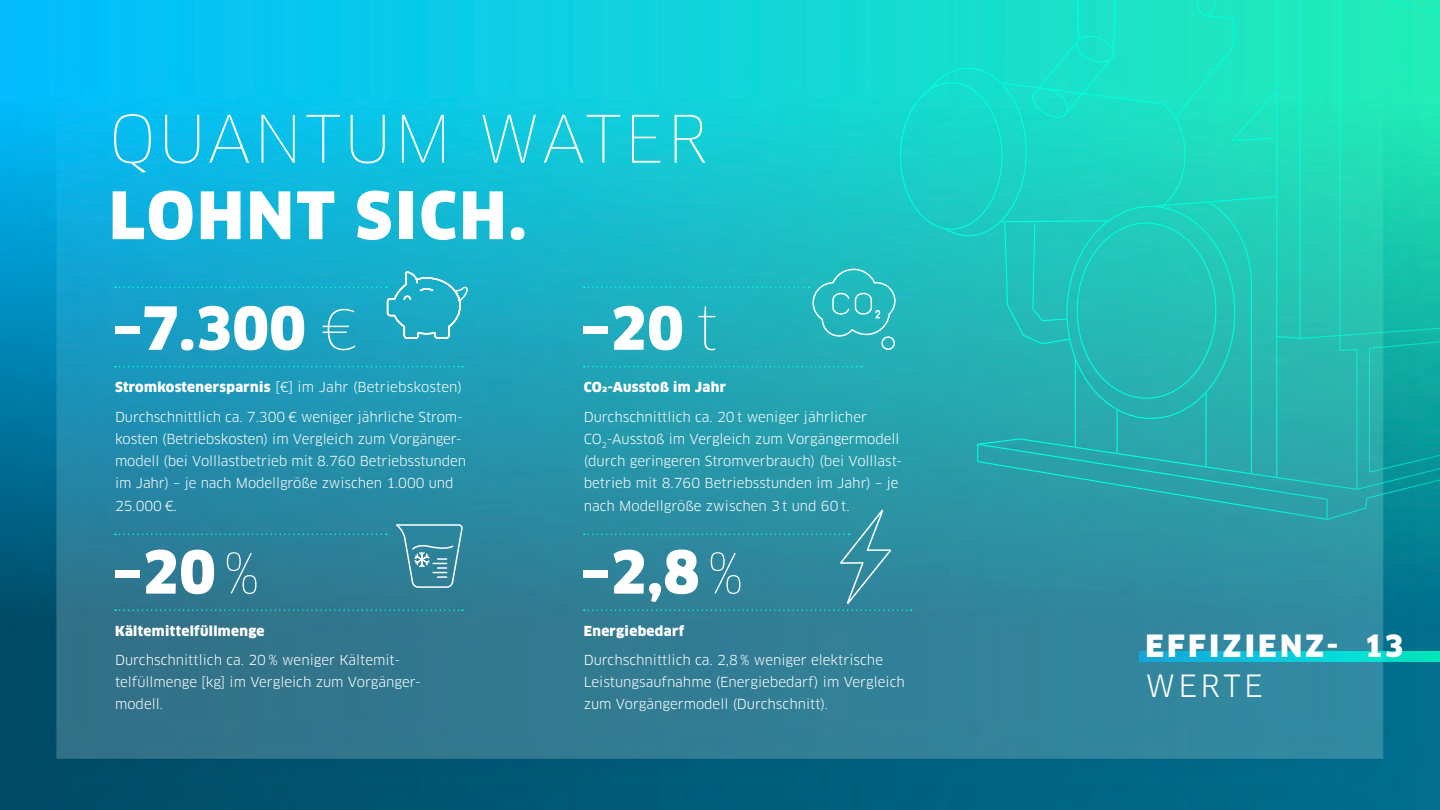
<style>
.page{position:relative;width:1440px;height:810px;background:#fff}
.page>*{position:absolute;margin:0;border:0;box-sizing:border-box;transform-origin:0 0}
.t1{font:100 63.75px "Clan Pro";letter-spacing:.04em;color:#fff}
.t2{font:900 63.75px "Clan Pro";letter-spacing:.04em;color:#fff}
.t3{font:900 58.05px "Clan Pro";color:#fff}
.t4{font:900 30px "Clan Pro";letter-spacing:.11em;color:#fff}
.t5{font:30px "Clan Pro";letter-spacing:.11em;color:#fff}
.t6{font:13.5px/22.3px "Clan Pro";color:#fff}
.t7{font:900 13.5px "Clan Pro";letter-spacing:.025em;color:#fff}
.s1{font-weight:100;font-size:54px}
.s2{font-weight:900}
.s3{font-weight:100}
</style>
<div class="page">
<img style="left:0;top:0;width:1440px;height:810px">
<svg style="left:1139px;top:651px;width:301px;height:11px;background:#06cad5"></svg>
<svg style="left:393px;top:523px;width:71px;height:66px;background:#4791a6"></svg>
<svg style="left:115px;top:534px;width:272px;height:1px"></svg>
<svg style="left:115px;top:609px;width:348px;height:2px"></svg>
<svg style="left:115px;top:270px;width:354px;height:70px;background:#1ba7c9"></svg>
<svg style="left:115px;top:366px;width:348px;height:2px"></svg>
<svg style="left:584px;top:0;width:856px;height:611px;background:#20b9b7"></svg>
<h1 class="t1" style="left:109px;top:101px;width:600px">QUANTUM WATER</h1>
<h1 class="t2" style="left:109px;top:178px;width:419px">LOHNT SICH.</h1>
<h2 class="t3" style="left:113px;top:294px;width:245px">–7.300 <span class="s1">€</span></h2>
<p class="t6" style="left:115px;top:373px;width:349px;line-height:29.2px"><span class="s2">Stromkostenersparnis</span> [€] im Jahr (Betriebskosten)<br>Durchschnittlich ca. 7.300 € weniger jährliche Strom-</p>
<p class="t6" style="left:115px;top:428px;width:353px">kosten (Betriebskosten) im Vergleich zum Vorgänger&shy;modell (bei Volllastbetrieb mit 8.760 Betriebsstunden im Jahr) – je nach Modellgröße zwischen 1.000 und 25.000 €.</p>
<h2 class="t3" style="left:581px;top:294px;width:139px">–20 <span class="s3">t</span></h2>
<p class="t7" style="left:584px;top:379px;width:144px">CO2-Ausstoß im Jahr</p>
<p class="t6" style="left:584px;top:406px;width:320px">Durchschnittlich ca. 20 t weniger jährlicher CO<sub>2</sub>-Ausstoß im Vergleich zum Vorgängermodell (durch geringeren Stromverbrauch) (bei Volllast&shy;betrieb mit 8.760 Betriebsstunden im Jahr) – je nach Modellgröße zwischen 3 t und 60 t.</p>
<h2 class="t3" style="left:113px;top:538px;width:149px">–20 <span class="s1">%</span></h2>
<h2 class="t3" style="left:581px;top:538px;width:165px">–2,8 <span class="s1">%</span></h2>
<p class="t7" style="left:115px;top:623px;width:151px">Kältemittelfüllmenge</p>
<p class="t6" style="left:115px;top:649px;width:307px">Durchschnittlich ca. 20 % weniger Kältemit&shy;telfüllmenge [kg] im Vergleich zum Vorgänger&shy;modell.</p>
<p class="t7" style="left:584px;top:623px;width:102px">Energiebedarf</p>
<p class="t6" style="left:584px;top:649px;width:323px">Durchschnittlich ca. 2,8 % weniger elektrische<br>Leistungsaufnahme (Energiebedarf) im Vergleich zum Vorgängermodell (Durchschnitt).</p>
<h3 class="t4" style="left:1145px;top:628px;width:194px">EFFIZIENZ-</h3>
<h3 class="t5" style="left:1145px;top:668px;width:119px">WERTE</h3>
<h3 class="t4" style="left:1364px;top:628px;width:41px">13</h3>
</div>
